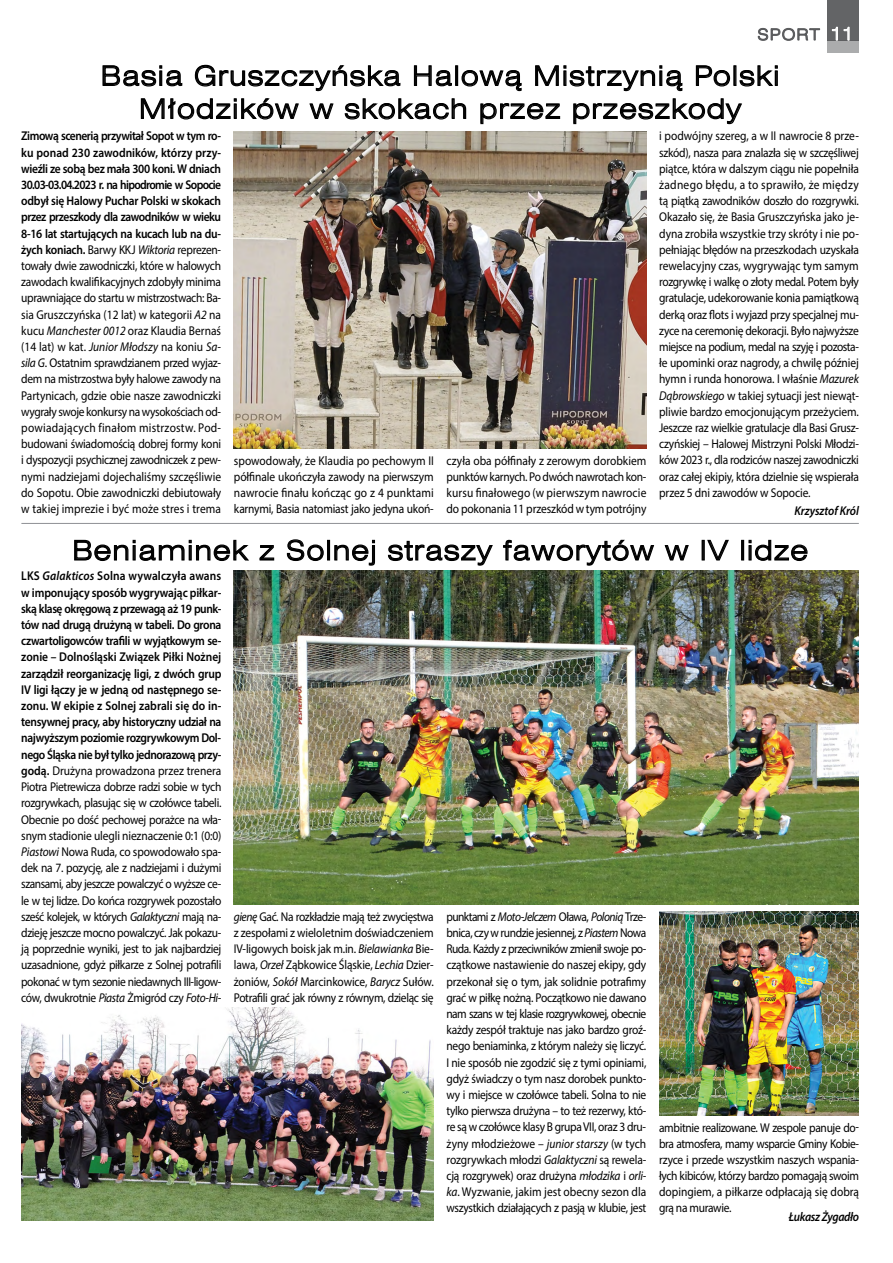
<style>
.page{position:relative;width:893px;height:1263px;background:#fff}
.page>*{position:absolute;margin:0;border:0;box-sizing:border-box;transform-origin:0 0}
.t1{font:27px/33px "Swis 721 Lt Ex EU";letter-spacing:.05em;color:#000;text-align:center}
.t2{font:15.75px "Swis 721 Lt Ex EU";letter-spacing:.075em;color:#58595b}
.t3{font:12.75px/16.2px "Myriad Pro";letter-spacing:-.015em;color:#000;text-align:justify;scale:.9 1}
.t4{font:italic 600 12.75px "Myriad Pro";letter-spacing:-.02em;color:#000;scale:.9 1}
.s1{font-size:18px;color:#fff}
.s2{font-weight:600}
.s3{font-style:italic}
.s4{font-weight:600;font-style:italic}
</style>
<div class="page">
<hr style="left:21px;top:523px;width:838px;height:1px;background:#8e9195">
<svg style="left:102px;top:64px;width:676px;height:61px"></svg>
<img style="left:234px;top:132px;width:412px;height:316px">
<svg style="left:74px;top:539px;width:175px;height:22px"></svg>
<svg style="left:259px;top:545px;width:16px;height:16px"></svg>
<svg style="left:286px;top:539px;width:38px;height:22px"></svg>
<div style="left:327px;top:540px;width:3px;height:20px;border:1px solid #000"></div>
<svg style="left:334px;top:539px;width:41px;height:27px"></svg>
<svg style="left:388px;top:540px;width:105px;height:26px"></svg>
<svg style="left:503px;top:539px;width:152px;height:27px"></svg>
<svg style="left:664px;top:545px;width:25px;height:16px"></svg>
<div style="left:702px;top:540px;width:3px;height:20px;border:1px solid #000"></div>
<svg style="left:707px;top:539px;width:22px;height:22px"></svg>
<div style="left:741px;top:540px;width:3px;height:20px;border:1px solid #000"></div>
<svg style="left:748px;top:539px;width:60px;height:22px"></svg>
<img style="left:21px;top:1007px;width:413px;height:213px">
<img style="left:659px;top:911px;width:200px;height:204px">
<img style="left:234px;top:571px;width:625px;height:333px">
<div style="left:827px;top:0;width:32px;height:40px;background:#636466"></div>
<div style="left:827px;top:40px;width:32px;height:13px;background:#abacad"></div>
<svg style="left:832px;top:26px;width:18px;height:15px"></svg>
<svg style="left:757px;top:28px;width:63px;height:13px"></svg>
<p class="t2" style="left:757px;top:25px;width:98px">SPORT <span class="s1">11</span></p>
<h1 class="t1" style="left:101px;top:60px;width:680px">Basia Gruszczyńska Halową Mistrzynią Polski<br>Młodzików w skokach przez przeszkody</h1>
<p class="t3" style="left:21px;top:128px;width:224px"><span class="s2">Zimową scenerią przywitał Sopot w tym ro&shy;ku ponad 230 zawodników, którzy przy&shy;wieźli ze sobą bez mała 300 koni. W dniach 30.03-03.04.2023 r. na hipodromie w Sopocie odbył się Halowy Puchar Polski w skokach przez przeszkody dla zawodników w wieku 8-16 lat startujących na kucach lub na du&shy;żych koniach.</span> Barwy KKJ <span class="s3">Wiktoria</span> reprezen&shy;towały dwie zawodniczki, które w halowych zawodach kwalifikacyjnych zdobyły minima uprawniające do startu w mistrzostwach: Ba&shy;sia Gruszczyńska (12 lat) w kategorii <span class="s3">A2</span> na kucu <span class="s3">Manchester 0012</span> oraz Klaudia Bernaś (14 lat) w kat. <span class="s3">Junior Młodszy</span> na koniu <span class="s3">Sa&shy;sila G</span>. Ostatnim sprawdzianem przed wyjaz&shy;dem na mistrzostwa były halowe zawody na Partynicach, gdzie obie nasze zawodniczki wygrały swoje konkursy na wysokościach od&shy;powiadających finałom mistrzostw. Pod&shy;budowani świadomością dobrej formy koni i dyspozycji psychicznej zawodniczek z pew&shy;nymi nadziejami dojechaliśmy szczęśliwie do Sopotu. Obie zawodniczki debiutowały w takiej imprezie i być może stres i trema</p>
<p class="t3" style="left:659px;top:128px;width:223px">i podwójny szereg, a w II nawrocie 8 prze&shy;szkód), nasza para znalazła się w szczęśliwej piątce, która w dalszym ciągu nie popełniła żadnego błędu, a to sprawiło, że między tą piątką zawodników doszło do rozgrywki.<br>Okazało się, że Basia Gruszczyńska jako je&shy;dyna zrobiła wszystkie trzy skróty i nie po&shy;pełniając błędów na przeszkodach uzyskała rewelacyjny czas, wygrywając tym samym rozgrywkę i walkę o złoty medal. Potem były gratulacje, udekorowanie konia pamiątkową derką oraz flots i wyjazd przy specjalnej mu&shy;zyce na ceremonię dekoracji. Było najwyższe miejsce na podium, medal na szyję i pozosta&shy;łe upominki oraz nagrody, a chwilę później hymn i runda honorowa. I właśnie <span class="s3">Mazurek Dąbrowskiego</span> w takiej sytuacji jest niewąt&shy;pliwie bardzo emocjonującym przeżyciem.<br>Jeszcze raz wielkie gratulacje dla Basi Grusz&shy;czyńskiej – Halowej Mistrzyni Polski Młodzi&shy;ków 2023 r., dla rodziców naszej zawodniczki oraz całej ekipiy, która dzielnie się wspierała przez 5 dni zawodów w Sopocie.</p>
<p class="t3" style="left:234px;top:452px;width:224px">spowodowały, że Klaudia po pechowym II półfinale ukończyła zawody na pierwszym nawrocie finału kończąc go z 4 punktami karnymi, Basia natomiast jako jedyna ukoń-</p>
<p class="t3" style="left:447px;top:452px;width:224px">czyła oba półfinały z zerowym dorobkiem punktów karnych. Po dwóch nawrotach kon&shy;kursu finałowego (w pierwszym nawrocie do pokonania 11 przeszkód w tym potrójny</p>
<h1 class="t1" style="left:72px;top:534px;width:737px">Beniaminek z Solnej straszy faworytów w IV lidze</h1>
<p class="t3" style="left:21px;top:568px;width:224px"><span class="s2">LKS</span> <span class="s4">Galakticos</span> <span class="s2">Solna wywalczyła awans w imponujący sposób wygrywając piłkar&shy;ską klasę okręgową z przewagą aż 19 punk&shy;tów nad drugą drużyną w tabeli. Do grona czwartoligowców trafili w wyjątkowym se&shy;zonie – Dolnośląski Związek Piłki Nożnej zarządził reorganizację ligi, z dwóch grup IV ligi łączy je w jedną od następnego se&shy;zonu. W ekipie z Solnej zabrali się do in&shy;tensywnej pracy, aby historyczny udział na najwyższym poziomie rozgrywkowym Dol&shy;nego Śląska nie był tylko jednorazową przy&shy;godą.</span> Drużyna prowadzona przez trenera Piotra Pietrewicza dobrze radzi sobie w tych rozgrywkach, plasując się w czołówce tabeli.<br>Obecnie po dość pechowej porażce na wła&shy;snym stadionie ulegli nieznaczenie 0:1 (0:0)<br><span class="s3">Piastowi</span> Nowa Ruda, co spowodowało spa&shy;dek na 7. pozycję, ale z nadziejami i dużymi szansami, aby jeszcze powalczyć o wyższe ce&shy;le w tej lidze. Do końca rozgrywek pozostało sześć kolejek, w których <span class="s3">Galaktyczni</span> mają na&shy;dzieję jeszcze mocno powalczyć. Jak pokazu&shy;ją poprzednie wyniki, jest to jak najbardziej uzasadnione, gdyż piłkarze z Solnej potrafili pokonać w tym sezonie niedawnych III-ligow&shy;ców, dwukrotnie <span class="s3">Piasta</span> Żmigród czy <span class="s3">Foto-Hi-</span></p>
<p class="t4" style="left:794px;top:502px;width:73px">Krzysztof Król</p>
<p class="t3" style="left:234px;top:908px;width:224px"><span class="s3">gienę</span> Gać. Na rozkładzie mają też zwycięstwa z zespołami z wieloletnim doświadczeniem IV-ligowych boisk jak m.in. <span class="s3">Bielawianka</span> Bie&shy;lawa, <span class="s3">Orzeł</span> Ząbkowice Śląskie, <span class="s3">Lechia</span> Dzier&shy;żoniów, <span class="s3">Sokół</span> Marcinkowice, <span class="s3">Barycz</span> Sułów.<br>Potrafili grać jak równy z równym, dzieląc się</p>
<p class="t3" style="left:446px;top:908px;width:224px">punktami z <span class="s3">Moto-Jelczem</span> Oława, <span class="s3">Polonią</span> Trze&shy;bnica, czy w rundzie jesiennej, z <span class="s3">Piastem</span> Nowa Ruda. Każdy z przeciwników zmienił swoje po&shy;czątkowe nastawienie do naszej ekipy, gdy przekonał się o tym, jak solidnie potrafimy grać w piłkę nożną. Początkowo nie dawano nam szans w tej klasie rozgrywkowej, obecnie każdy zespół traktuje nas jako bardzo groź&shy;nego beniaminka, z którym należy się liczyć.<br>I nie sposób nie zgodzić się z tymi opiniami, gdyż świadczy o tym nasz dorobek punkto&shy;wy i miejsce w czołówce tabeli. Solna to nie tylko pierwsza drużyna – to też rezerwy, któ&shy;re są w czołówce klasy B grupa VII, oraz 3 dru&shy;żyny młodzieżowe – <span class="s3">junior starszy</span> (w tych rozgrywkach młodzi <span class="s3">Galaktyczni</span> są rewela&shy;cją rozgrywek) oraz drużyna <span class="s3">młodzika</span> i <span class="s3">orli&shy;ka</span>. Wyzwanie, jakim jest obecny sezon dla wszystkich działających z pasją w klubie, jest</p>
<p class="t3" style="left:659px;top:1119px;width:224px">ambitnie realizowane. W zespole panuje do&shy;bra atmosfera, mamy wsparcie Gminy Kobie&shy;rzyce i przede wszystkim naszych wspania&shy;łych kibiców, którzy bardzo pomagają swoim dopingiem, a piłkarze odpłacają się dobrą grą na murawie.</p>
<p class="t4" style="left:789px;top:1208px;width:80px">Łukasz Żygadło</p>
</div>
